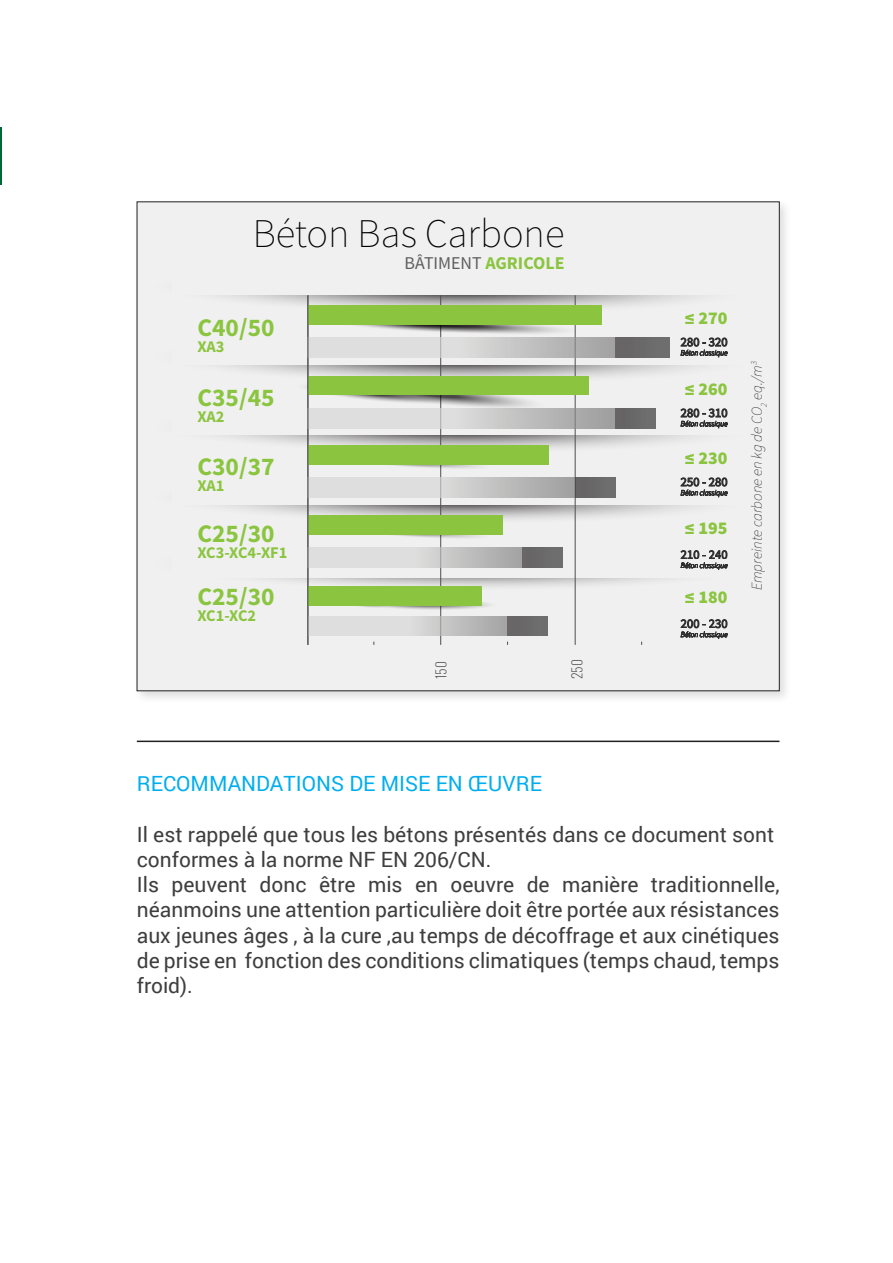
<style>
.page{position:relative;width:893px;height:1263px;background:#fff}
.page>*{position:absolute;margin:0;border:0;box-sizing:border-box;transform-origin:0 0}
.t1{font:200 40.65px "Source Sans Pro";color:#000}
.t2{font:700 25.5px "Source Sans Pro";color:#8bc53f}
.t3{font:21px/25.2px "Roboto";color:#3e3e3f}
.t4{font:21px "Roboto";color:#00aeef}
.t5{font:900 18px "Source Sans Pro";color:#8bc53f}
.t6{font:18px "Source Sans Pro";color:#5e5e5e}
.t7{font:700 16.35px "Source Sans Pro";color:#8bc53f}
.t8{font:italic 200 15px "Source Sans Pro";color:#231f20}
.t9{font:200 13.5px "Oswald";color:#3e3e3f}
.s1{font-weight:700;color:#8bc53f}
</style>
<div class="page">
<div style="left:133px;top:198px;width:659px;height:506px;background:#231f20;opacity:.15"></div>
<div style="left:137px;top:202px;width:642px;height:489px;background:#f0f0f1"></div>
<hr style="left:440px;top:295px;width:1px;height:350px;background:#4f4e4f">
<hr style="left:575px;top:295px;width:1px;height:350px;background:#4f4e4f">
<svg style="left:309px;top:616px;width:199px;height:20px;background:#cecece"></svg>
<div style="left:508px;top:616px;width:40px;height:20px;background:#6a6a6a"></div>
<svg style="left:681px;top:619px;width:46px;height:20px"></svg>
<svg style="left:221px;top:295px;width:507px;height:316px"></svg>
<hr style="left:308px;top:295px;width:1px;height:350px;background:#4f4e4f">
<hr style="left:0;top:128px;width:2px;height:57px;background:#006834">
<hr style="left:137px;top:741px;width:642px;height:1px;background:#231f20">
<h1 class="t1" style="left:253px;top:209px;width:313px">Béton Bas Carbone</h1>
<p class="t6" style="left:405px;top:251px;width:161px">BÂTIMENT <span class="s1">AGRICOLE</span></p>
<p class="t2" style="left:197px;top:311px;width:79px">C40/50</p>
<p class="t7" style="left:197px;top:336px;width:29px">XA3</p>
<p class="t5" style="left:685px;top:307px;width:44px">≤ 270</p>
<p class="t2" style="left:197px;top:381px;width:79px">C35/45</p>
<p class="t7" style="left:197px;top:406px;width:29px">XA2</p>
<p class="t2" style="left:197px;top:450px;width:79px">C30/37</p>
<p class="t7" style="left:197px;top:475px;width:29px">XA1</p>
<p class="t2" style="left:197px;top:517px;width:79px">C25/30</p>
<p class="t7" style="left:197px;top:542px;width:92px">XC3-XC4-XF1</p>
<p class="t2" style="left:197px;top:580px;width:79px">C25/30</p>
<p class="t7" style="left:197px;top:605px;width:60px">XC1-XC2</p>
<p class="t5" style="left:685px;top:378px;width:44px">≤ 260</p>
<p class="t5" style="left:685px;top:447px;width:44px">≤ 230</p>
<p class="t5" style="left:685px;top:516px;width:44px">≤ 195</p>
<p class="t5" style="left:685px;top:585px;width:44px">≤ 180</p>
<p class="t8" style="left:748px;top:590px;width:231px;rotate:-90deg">Empreinte carbone en kg de CO<sub>2</sub> eq./m<sup>3</sup></p>
<p class="t9" style="left:429px;top:679px;width:20px;rotate:-90deg">150</p>
<p class="t9" style="left:565px;top:679px;width:22px;rotate:-90deg">250</p>
<p class="t4" style="left:137px;top:769px;width:407px">RECOMMANDATIONS DE MISE EN ŒUVRE</p>
<p class="t3" style="left:137px;top:821px;width:644px">Il est rappelé que tous les bétons présentés dans ce document sont conformes à la norme NF EN 206/CN.<br>Ils peuvent donc être mis en oeuvre de manière traditionnelle, néanmoins une attention particulière doit être portée aux résistances aux jeunes âges , à la cure ,au temps de décoffrage et aux cinétiques de prise en fonction des conditions climatiques (temps chaud, temps froid).</p>
</div>
